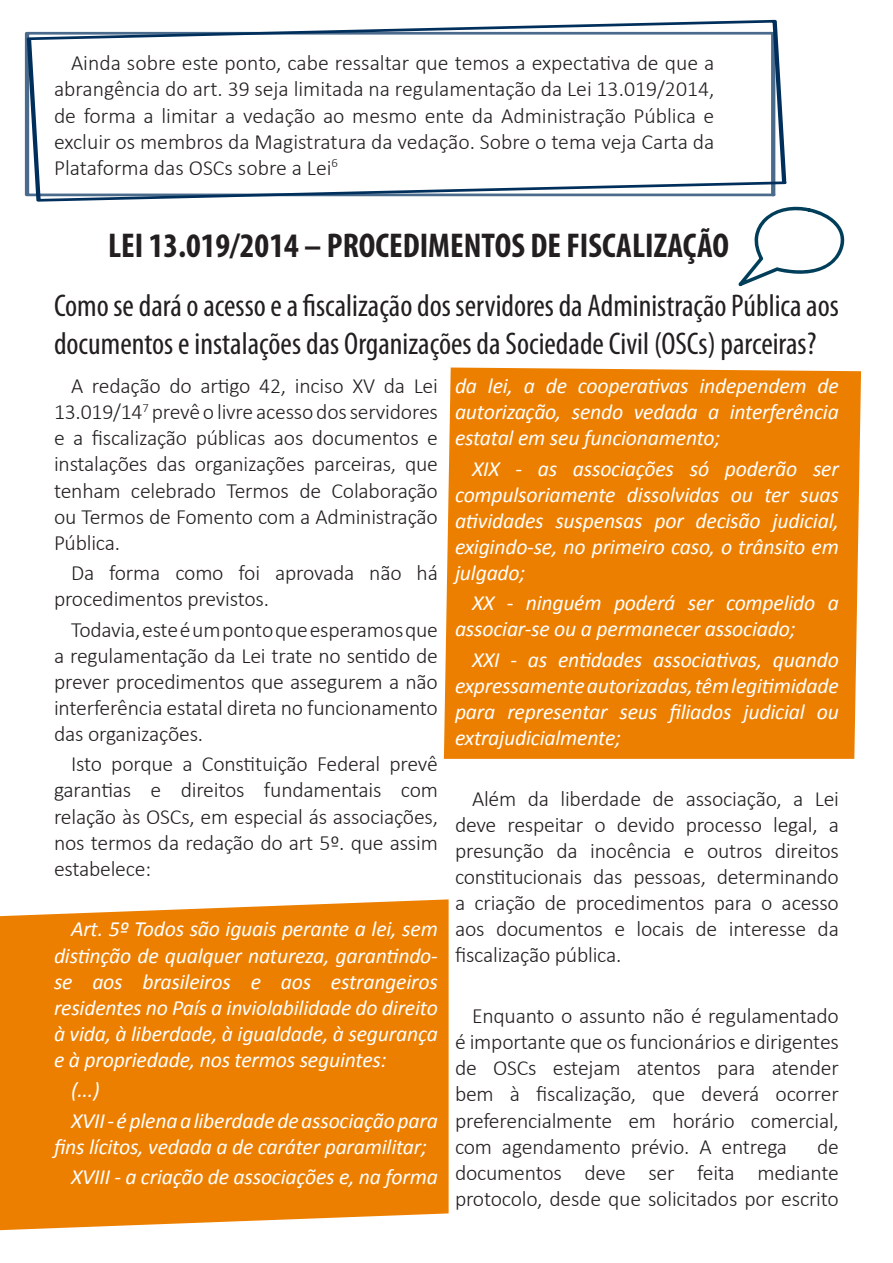
<style>
.page{position:relative;width:893px;height:1263px;background:#fff}
.page>*{position:absolute;margin:0;border:0;box-sizing:border-box;transform-origin:0 0}
.t1{font:700 condensed 34.5px "Myriad Pro";color:#231f20}
.t2{font:condensed 31.5px/37.8px "Myriad Pro";color:#231f20}
.t3{font:300 21.75px/26.1px "Calibri";letter-spacing:-.01em;color:#231f20;text-align:justify}
.t4{font:italic 21.75px/26.1px "Calibri";letter-spacing:-.01em;color:#fff;text-align:justify}
</style>
<div class="page">
<div style="left:0;top:899px;width:449px;height:331px;background:#ed7f00"></div>
<div style="left:444px;top:367px;width:417px;height:392px;background:#ed7f00"></div>
<svg style="left:27px;top:20px;width:760px;height:182px"></svg>
<svg style="left:738px;top:206px;width:107px;height:81px"></svg>
<p class="t3" style="left:54px;top:50px;width:662px;text-indent:17px">Ainda sobre este ponto, cabe ressaltar que temos a expectativa de que a abrangência do art. 39 seja limitada na regulamentação da Lei 13.019/2014, de forma a limitar a vedação ao mesmo ente da Administração Pública e excluir os membros da Magistratura da vedação. Sobre o tema veja Carta da Plataforma das OSCs sobre a Lei<sup>6</sup></p>
<h1 class="t1" style="left:108px;top:224px;width:622px">LEI 13.019/2014 – PROCEDIMENTOS DE FISCALIZAÇÃO</h1>
<h2 class="t2" style="left:54px;top:286px;width:786px">Como se dará o acesso e a fiscalização dos servidores da Administração Pública aos documentos e instalações das Organizações da Sociedade Civil (OSCs) parceiras?</h2>
<p class="t3" style="left:54px;top:373px;width:386px;text-indent:17px">A redação do artigo 42, inciso XV da Lei 13.019/14<sup>7</sup> prevê o livre acesso dos servidores e a fiscalização públicas aos documentos e instalações das organizações parceiras, que tenham celebrado Termos de Colaboração ou Termos de Fomento com a Administração Pública.</p>
<p class="t3" style="left:54px;top:560px;width:385px;text-indent:17px">Da forma como foi aprovada não há procedimentos previstos.</p>
<p class="t3" style="left:54px;top:616px;width:385px;text-indent:17px">Todavia, este é um ponto que esperamos que a regulamentação da Lei trate no sentido de prever procedimentos que assegurem a não interferência estatal direta no funcionamento das organizações.</p>
<p class="t3" style="left:54px;top:751px;width:386px;text-indent:17px">Isto porque a Constituição Federal prevê garantias e direitos fundamentais com relação às OSCs, em especial ás associações, nos termos da redação do art 5º. que assim estabelece:</p>
<p class="t4" style="left:54px;top:915px;width:385px;text-indent:17px">Art. 5º Todos são iguais perante a lei, sem distinção de qualquer natureza, garantindo&shy;se aos brasileiros e aos estrangeiros residentes no País a inviolabilidade do direito à vida, à liberdade, à igualdade, à segurança e à propriedade, nos termos seguintes:</p>
<p class="t4" style="left:71px;top:1074px;width:368px;line-height:30.3px">(...)<br>XVII - é plena a liberdade de associação para</p>
<p class="t4" style="left:71px;top:1130px;width:368px;line-height:30.3px;text-indent:-17px">fins lícitos, vedada a de caráter paramilitar;<br>XVIII - a criação de associações e, na forma</p>
<p class="t4" style="left:455px;top:372px;width:385px">da lei, a de cooperativas independem de autorização, sendo vedada a interferência estatal em seu funcionamento;</p>
<p class="t4" style="left:455px;top:454px;width:385px;text-indent:17px">XIX - as associações só poderão ser compulsoriamente dissolvidas ou ter suas atividades suspensas por decisão judicial, exigindo-se, no primeiro caso, o trânsito em julgado;</p>
<p class="t4" style="left:455px;top:589px;width:385px;text-indent:17px">XX - ninguém poderá ser compelido a associar-se ou a permanecer associado;</p>
<p class="t4" style="left:455px;top:646px;width:385px;text-indent:17px">XXI - as entidades associativas, quando expressamente autorizadas, têm legitimidade para representar seus filiados judicial ou extrajudicialmente;</p>
<p class="t3" style="left:455px;top:785px;width:385px;text-indent:17px">Além da liberdade de associação, a Lei deve respeitar o devido processo legal, a presunção da inocência e outros direitos constitucionais das pessoas, determinando a criação de procedimentos para o acesso aos documentos e locais de interesse da fiscalização pública.</p>
<p class="t3" style="left:455px;top:1003px;width:385px;text-indent:17px">Enquanto o assunto não é regulamentado é importante que os funcionários e dirigentes de OSCs estejam atentos para atender bem à fiscalização, que deverá ocorrer preferencialmente em horário comercial, com agendamento prévio. A entrega</p>
<p class="t3" style="left:455px;top:1133px;width:385px;text-indent:362px">de documentos deve ser feita mediante protocolo, desde que solicitados por escrito</p>
</div>
